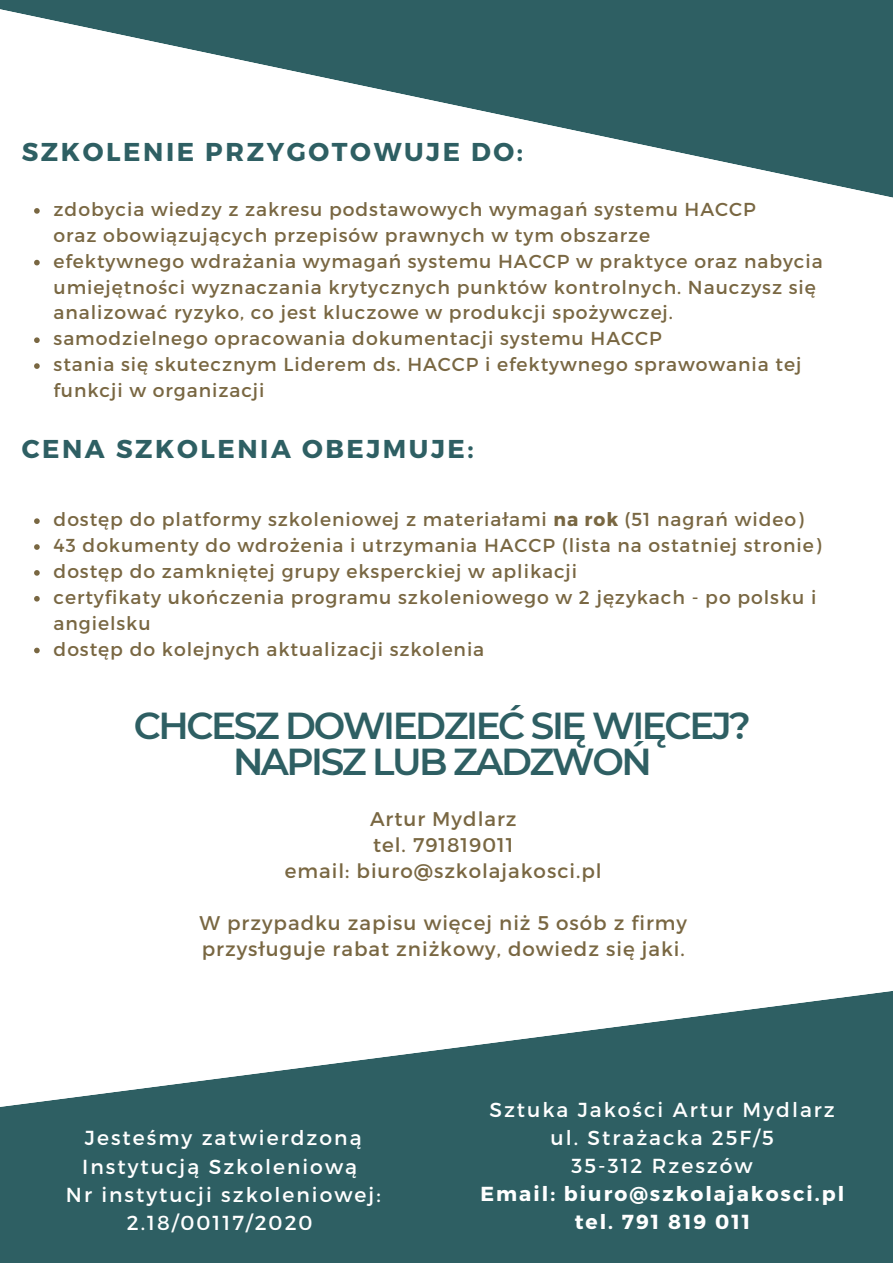
<style>
.page{position:relative;width:893px;height:1264px;background:#fff}
.page>*{position:absolute;margin:0;border:0;box-sizing:border-box;transform-origin:0 0}
.t1{font:600 37.5px/36px "Montserrat";letter-spacing:-.065em;color:#2e5f63;text-align:center}
.t2{font:700 25.8px "Montserrat";letter-spacing:.1em;color:#2e5f63}
.t3{font:20.25px/28px "Montserrat";letter-spacing:.1em;color:#fff;text-align:center}
.t4{font:700 20.25px/28px "Montserrat";letter-spacing:.1em;color:#fff;text-align:center}
.t5{font:19.8px/26px "Montserrat";letter-spacing:.05em;color:#796742;text-align:center}
.t6{font:18.75px/25.8px "Montserrat";letter-spacing:.05em;color:#796742}
.s1{font-weight:700}
</style>
<div class="page">
<svg style="left:0;top:0;width:892px;height:198px;fill:#2e5f63"></svg>
<svg style="left:0;top:991px;width:892px;height:271px;fill:#2e5f63"></svg>
<svg style="left:34px;top:518px;width:6px;height:6px"></svg>
<svg style="left:34px;top:544px;width:6px;height:6px"></svg>
<svg style="left:34px;top:570px;width:6px;height:5px"></svg>
<svg style="left:34px;top:596px;width:6px;height:5px"></svg>
<svg style="left:34px;top:647px;width:6px;height:6px"></svg>
<svg style="left:34px;top:208px;width:6px;height:6px"></svg>
<svg style="left:34px;top:260px;width:6px;height:5px"></svg>
<svg style="left:34px;top:337px;width:6px;height:6px"></svg>
<svg style="left:34px;top:363px;width:6px;height:6px"></svg>
<h2 class="t2" style="left:22px;top:135px;width:503px">SZKOLENIE PRZYGOTOWUJE DO:</h2>
<p class="t6" style="left:54px;top:195px;width:770px">zdobycia wiedzy z zakresu podstawowych wymagań systemu HACCP<br>oraz obowiązujących przepisów prawnych w tym obszarze<br>efektywnego wdrażania wymagań systemu HACCP w praktyce oraz nabycia umiejętności wyznaczania krytycznych punktów kontrolnych. Nauczysz się analizować ryzyko, co jest kluczowe w produkcji spożywczej. samodzielnego opracowania dokumentacji systemu HACCP<br>stania się skutecznym Liderem ds. HACCP i efektywnego sprawowania tej funkcji w organizacji</p>
<h2 class="t2" style="left:22px;top:432px;width:453px">CENA SZKOLENIA OBEJMUJE:</h2>
<p class="t6" style="left:54px;top:505px;width:769px">dostęp do platformy szkoleniowej z materiałami <span class="s1">na rok</span> (51 nagrań wideo)<br>43 dokumenty do wdrożenia i utrzymania HACCP (lista na ostatniej stronie) dostęp do zamkniętej grupy eksperckiej w aplikacji<br>certyfikaty ukończenia programu szkoleniowego w 2 językach - po polsku i angielsku<br>dostęp do kolejnych aktualizacji szkolenia</p>
<h1 class="t1" style="left:134px;top:708px;width:618px">CHCESZ DOWIEDZIEĆ SIĘ WIĘCEJ?<br>NAPISZ LUB ZADZWOŃ</h1>
<p class="t5" style="left:285px;top:805px;width:318px">Artur Mydlarz<br>tel. 791819011<br>email: biuro@szkolajakosci.pl</p>
<p class="t5" style="left:199px;top:909px;width:489px;text-align:left">W przypadku zapisu więcej niż 5 osób z firmy przysługuje rabat zniżkowy, dowiedz się jaki.</p>
<p class="t3" style="left:66px;top:1123px;width:316px">Jesteśmy zatwierdzoną<br>Instytucją Szkoleniową<br>Nr instytucji szkoleniowej:<br>2.18/00117/2020</p>
<p class="t3" style="left:489px;top:1094px;width:347px">Sztuka Jakości Artur Mydlarz ul. Strażacka 25F/5<br>35-312 Rzeszów</p>
<p class="t4" style="left:480px;top:1179px;width:365px">Email: biuro@szkolajakosci.pl tel. 791 819 011</p>
</div>
